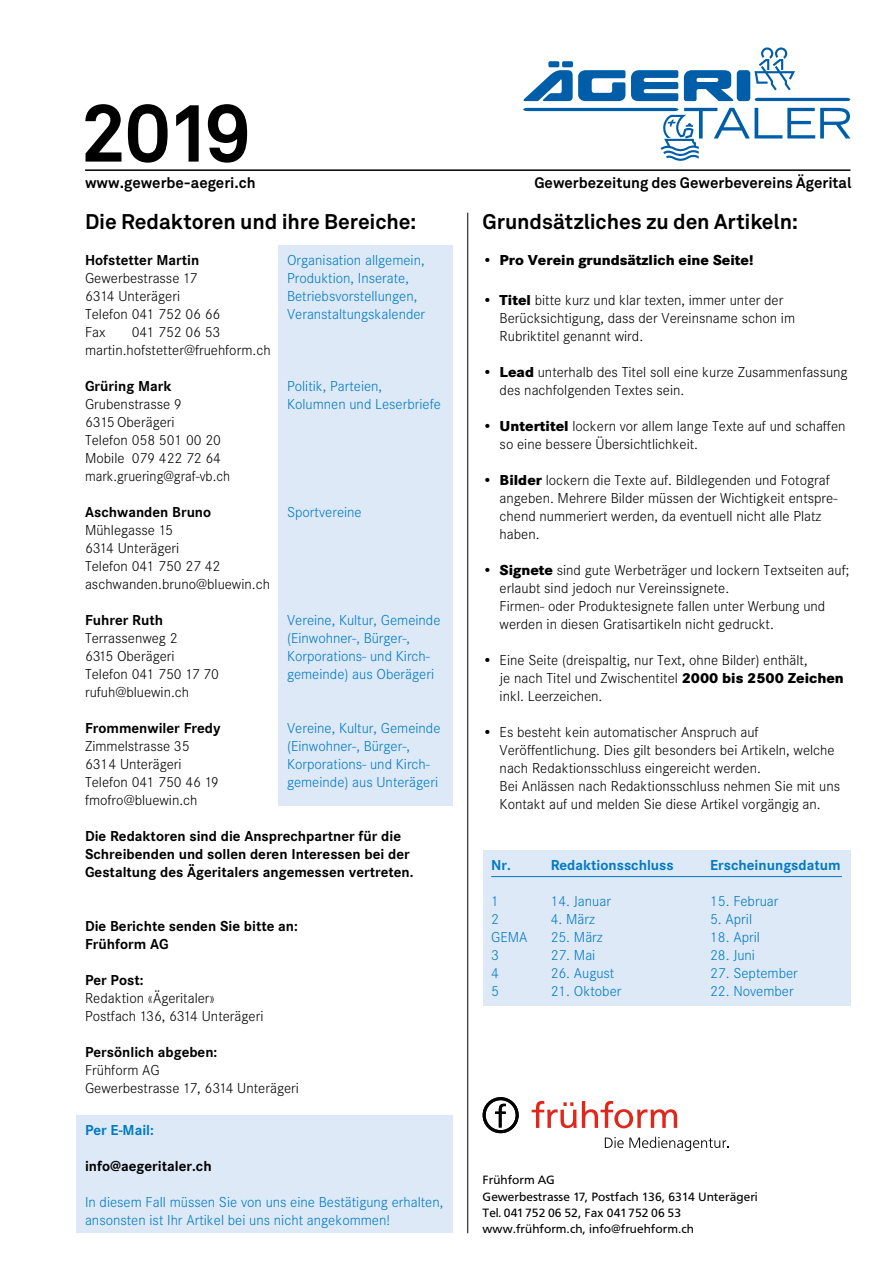
<style>
.page{position:relative;width:893px;height:1263px;background:#fff}
.page>*{position:absolute;margin:0;border:0;box-sizing:border-box;transform-origin:0 0}
.t1{font:700 81px "Akkurat Pro";color:#000}
.t2{font:700 21px "Akkurat Pro";letter-spacing:-.005em;color:#000}
.t3{font:300 15px/18px "Corporate S";color:#000}
.t4{font:300 15px/18px "Corporate S";color:#007ac3}
.t5{font:700 15px/18px "Corporate S";color:#000}
.t6{font:700 15px "Akkurat Pro";color:#000}
.t7{font:700 15px "Corporate S";color:#007ac3}
.t8{font:800 15px "Corporate S";color:#000}
.t9{font:12px/16.2px "Frutiger";letter-spacing:.005em;color:#000}
.s1{font-weight:300}
.s2{font-weight:800}
</style>
<div class="page">
<hr style="left:85px;top:169px;width:765px;height:2px;background:#000">
<hr style="left:467px;top:213px;width:1px;height:1020px;background:#000">
<div style="left:483px;top:850px;width:367px;height:156px;background:#dee9f8"></div>
<hr style="left:491px;top:876px;width:351px;height:1px;background:#007ac3">
<div style="left:279px;top:245px;width:174px;height:561px;background:#dee9f8"></div>
<div style="left:77px;top:1115px;width:376px;height:118px;background:#dee9f8"></div>
<svg style="left:754px;top:47px;width:41px;height:43px"></svg>
<svg style="left:523px;top:108px;width:327px;height:53px"></svg>
<svg style="left:755px;top:98px;width:95px;height:3px"></svg>
<svg style="left:523px;top:70px;width:102px;height:31px"></svg>
<svg style="left:631px;top:70px;width:47px;height:31px"></svg>
<svg style="left:684px;top:70px;width:49px;height:31px"></svg>
<div style="left:737px;top:70px;width:13px;height:31px;background:#005ea8;border-radius:3px"></div>
<div style="left:562px;top:61px;width:11px;height:6px;background:#005ea8;border-radius:2px"></div>
<div style="left:548px;top:61px;width:11px;height:6px;background:#005ea8;border-radius:2px"></div>
<div style="left:483px;top:1097px;width:36px;height:36px;border:3px solid #000;border-radius:50%"></div>
<svg style="left:495px;top:1104px;width:11px;height:23px"></svg>
<svg style="left:532px;top:1101px;width:145px;height:27px"></svg>
<svg style="left:605px;top:1137px;width:123px;height:14px"></svg>
<h1 class="t1" style="left:80px;top:83px;width:172px">2019</h1>
<p class="t6" style="left:85px;top:174px;width:172px">www.gewerbe-aegeri.ch</p>
<p class="t6" style="left:534px;top:174px;width:319px">Gewerbezeitung des Gewerbevereins Ägerital</p>
<h2 class="t2" style="left:85px;top:209px;width:333px">Die Redaktoren und ihre Bereiche:</h2>
<p class="t5" style="left:85px;top:251px;width:116px">Hofstetter Martin</p>
<p class="t3" style="left:85px;top:269px;width:137px">Gewerbestrasse 17<br>6314 Unterägeri<br>Telefon 041 752 06 66<br>Fax</p>
<h2 class="t2" style="left:483px;top:209px;width:317px">Grundsätzliches zu den Artikeln:</h2>
<p class="t8" style="left:483px;top:251px;width:272px"><span class="s1">•</span> Pro Verein grundsätzlich eine Seite!</p>
<p class="t3" style="left:500px;top:291px;width:297px;text-indent:-17px">• <span class="s2">Titel</span> bitte kurz und klar texten, immer unter der<br>Berücksichtigung, dass der Vereinsname schon im<br>Rubriktitel genannt wird.</p>
<p class="t3" style="left:500px;top:363px;width:349px;text-indent:-17px">• <span class="s2">Lead</span> unterhalb des Titel soll eine kurze Zusammenfassung des nachfolgenden Textes sein.</p>
<p class="t3" style="left:500px;top:417px;width:347px;text-indent:-17px">• <span class="s2">Untertitel</span> lockern vor allem lange Texte auf und schaffen so eine bessere Übersichtlichkeit.</p>
<p class="t3" style="left:500px;top:471px;width:339px;text-indent:-17px">• <span class="s2">Bilder</span> lockern die Texte auf. Bildlegenden und Fotograf angeben. Mehrere Bilder müssen der Wichtigkeit entspre&shy;chend nummeriert werden, da eventuell nicht alle Platz haben.</p>
<p class="t3" style="left:500px;top:561px;width:351px;text-indent:-17px">• <span class="s2">Signete</span> sind gute Werbeträger und lockern Textseiten auf; erlaubt sind jedoch nur Vereinssignete.<br>Firmen- oder Produktesignete fallen unter Werbung und werden in diesen Gratisartikeln nicht gedruckt.</p>
<p class="t3" style="left:500px;top:651px;width:346px;text-indent:-17px">• Eine Seite (dreispaltig, nur Text, ohne Bilder) enthält,<br>je nach Titel und Zwischentitel <span class="s2">2000 bis 2500 Zeichen </span>inkl. Leerzeichen.</p>
<p class="t3" style="left:500px;top:723px;width:342px;text-indent:-17px">• Es besteht kein automatischer Anspruch auf Veröffentlichung. Dies gilt besonders bei Artikeln, welche nach -Redaktionsschluss eingereicht werden.<br>Bei Anlässen nach Redaktionsschluss nehmen Sie mit uns Kontakt auf und melden Sie diese Artikel vorgängig an.</p>
<p class="t4" style="left:287px;top:251px;width:140px">Organisation allgemein,<br>Produktion, Inserate,<br>Betriebsvorstellungen,<br>Veranstaltungskalender</p>
<p class="t3" style="left:85px;top:323px;width:187px;text-align:center">041 752 06 53 martin.hofstetter@fruehform.ch</p>
<p class="t5" style="left:85px;top:377px;width:88px">Grüring Mark</p>
<p class="t3" style="left:85px;top:395px;width:147px">Grubenstrasse 9<br>6315Oberägeri<br>Telefon 058 501 00 20<br>Mobile 079 422 72 64 mark.gruering@graf-vb.ch</p>
<p class="t5" style="left:85px;top:503px;width:128px">Aschwanden Bruno</p>
<p class="t3" style="left:85px;top:521px;width:186px">Mühlegasse 15<br>6314 Unterägeri<br>Telefon 041 750 27 42 aschwanden.bruno@bluewin.ch</p>
<p class="t5" style="left:85px;top:611px;width:80px">Fuhrer Ruth</p>
<p class="t3" style="left:85px;top:629px;width:135px">Terrassenweg 2<br>6315 Oberägeri<br>Telefon 041 750 17 70 rufuh@bluewin.ch</p>
<p class="t5" style="left:85px;top:719px;width:137px">Frommenwiler Fredy</p>
<p class="t3" style="left:85px;top:737px;width:135px">Zimmelstrasse 35<br>6314 Unterägeri<br>Telefon 041 750 46 19 fmofro@bluewin.ch</p>
<p class="t5" style="left:85px;top:827px;width:330px">Die Redaktoren sind die Ansprechpartner für die<br>Schreibenden und sollen deren Interessen bei der<br>Gestaltung des Ägeritalers angemessen vertreten.</p>
<p class="t4" style="left:287px;top:377px;width:155px">Politik, Parteien,<br>Kolumnen und Leserbriefe</p>
<p class="t4" style="left:287px;top:503px;width:76px">Sportvereine</p>
<p class="t4" style="left:287px;top:611px;width:155px">Vereine, Kultur, Gemeinde (Einwohner-, Bürger-,<br>Korporations- und Kirch&shy;gemeinde) aus Oberägeri</p>
<p class="t4" style="left:287px;top:719px;width:155px">Vereine, Kultur, Gemeinde (Einwohner-, Bürger-,<br>Korporations- und Kirch&shy;gemeinde) aus Unterägeri</p>
<p class="t7" style="left:491px;top:856px;width:21px">Nr.</p>
<p class="t7" style="left:551px;top:856px;width:125px">Redaktionsschluss</p>
<p class="t7" style="left:710px;top:856px;width:132px">Erscheinungsdatum</p>
<p class="t4" style="left:491px;top:892px;width:9px">1</p>
<p class="t4" style="left:551px;top:892px;width:62px">14. Januar</p>
<p class="t4" style="left:710px;top:892px;width:70px">15. Februar</p>
<p class="t4" style="left:491px;top:910px;width:9px">2</p>
<p class="t4" style="left:551px;top:910px;width:46px">4. März</p>
<p class="t4" style="left:710px;top:910px;width:43px">5. April</p>
<p class="t4" style="left:491px;top:928px;width:38px">GEMA</p>
<p class="t4" style="left:551px;top:928px;width:54px">25. März</p>
<p class="t4" style="left:710px;top:928px;width:51px">18. April</p>
<p class="t4" style="left:491px;top:946px;width:9px">3</p>
<p class="t4" style="left:551px;top:946px;width:46px">27. Mai</p>
<p class="t4" style="left:710px;top:946px;width:46px">28. Juni</p>
<p class="t4" style="left:491px;top:964px;width:9px">4</p>
<p class="t4" style="left:551px;top:964px;width:65px">26. August</p>
<p class="t4" style="left:710px;top:964px;width:89px">27. September</p>
<p class="t4" style="left:491px;top:982px;width:9px">5</p>
<p class="t4" style="left:551px;top:982px;width:72px">21. Oktober</p>
<p class="t4" style="left:710px;top:982px;width:85px">22. November</p>
<p class="t5" style="left:85px;top:917px;width:214px">Die Berichte senden Sie bitte an:<br>Frühform AG</p>
<p class="t5" style="left:85px;top:971px;width:60px">Per Post:</p>
<p class="t3" style="left:85px;top:989px;width:180px">Redaktion «Ägeritaler»<br>Postfach 136, 6314 Unterägeri</p>
<p class="t5" style="left:85px;top:1043px;width:134px">Persönlich abgeben:</p>
<p class="t3" style="left:85px;top:1061px;width:215px">Frühform AG<br>Gewerbestrasse 17, 6314 Unterägeri</p>
<p class="t7" style="left:85px;top:1121px;width:70px">Per E-Mail:</p>
<p class="t5" style="left:85px;top:1157px;width:128px">info@aegeritaler.ch</p>
<p class="t4" style="left:85px;top:1193px;width:360px">In diesem Fall müssen Sie von uns eine Bestätigung erhalten, ansonsten ist Ihr Artikel bei uns nicht angekommen!</p>
<p class="t9" style="left:483px;top:1172px;width:277px">Frühform AG<br>Gewerbestrasse 17, Postfach 136, 6314 Unterägeri Tel. 041752 06 52, Fax 041752 06 53 www.frühform.ch, info@fruehform.ch</p>
</div>
